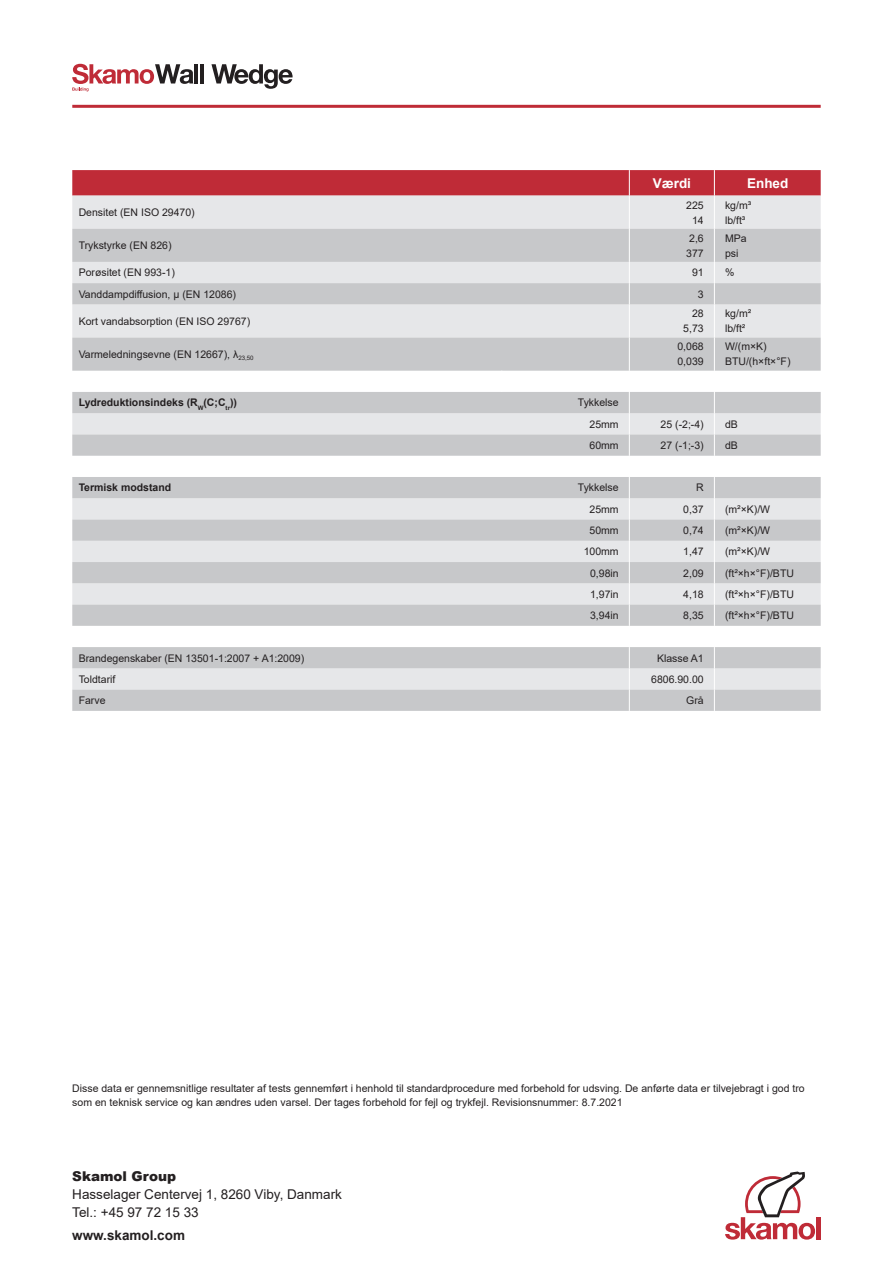
<style>
.page{position:relative;width:893px;height:1263px;background:#fff}
.page>*{position:absolute;margin:0;border:0;box-sizing:border-box;transform-origin:0 0}
.t1{font:13.5px/18px "Arial";color:#231f20}
.t2{font:700 13.5px "Arial";color:#231f20}
.t3{font:900 13.5px "Arial";color:#231f20}
.t4{font:700 13.5px "Arial";color:#fff}
.t5{font:10.5px/15px "Arial";color:#231f20}
.t6{font:700 10.5px "Arial";color:#231f20}
</style>
<div class="page">
<hr style="left:194px;top:64px;width:4px;height:19px;background:#231f20">
<hr style="left:200px;top:64px;width:4px;height:19px;background:#231f20">
<svg style="left:211px;top:64px;width:82px;height:25px"></svg>
<svg style="left:72px;top:64px;width:121px;height:27px"></svg>
<svg style="left:72px;top:170px;width:749px;height:26px;background:#c0313c"></svg>
<hr style="left:72px;top:105px;width:749px;height:3px;background:#bf2b37">
<div style="left:816px;top:1217px;width:5px;height:22px;background:#bf2b37"></div>
<svg style="left:725px;top:1171px;width:90px;height:68px"></svg>
<div style="left:72px;top:196px;width:749px;height:33px;background:#e6e7e9"></div>
<svg style="left:72px;top:229px;width:749px;height:482px;background:#d8d9db"></svg>
<hr style="left:629px;top:196px;width:1px;height:33px;background:#fff">
<hr style="left:714px;top:196px;width:1px;height:33px;background:#fff">
<hr style="left:629px;top:229px;width:1px;height:33px;background:#fff">
<hr style="left:714px;top:229px;width:1px;height:33px;background:#fff">
<svg style="left:629px;top:262px;width:1px;height:42px"></svg>
<svg style="left:714px;top:262px;width:1px;height:42px"></svg>
<hr style="left:629px;top:304px;width:1px;height:34px;background:#fff">
<hr style="left:714px;top:304px;width:1px;height:34px;background:#fff">
<hr style="left:629px;top:338px;width:1px;height:33px;background:#fff">
<hr style="left:714px;top:338px;width:1px;height:33px;background:#fff">
<svg style="left:501px;top:371px;width:1px;height:21px"></svg>
<svg style="left:629px;top:371px;width:1px;height:340px"></svg>
<svg style="left:714px;top:371px;width:1px;height:340px"></svg>
<p class="t4" style="left:653px;top:173px;width:40px">Værdi</p>
<p class="t4" style="left:747px;top:173px;width:43px">Enhed</p>
<p class="t5" style="left:79px;top:205px;width:118px">Densitet (EN ISO 29470)</p>
<p class="t5" style="left:686px;top:197px;width:19px;text-align:center">225<br>14</p>
<p class="t5" style="left:725px;top:197px;width:28px">kg/m³ lb/ft³</p>
<p class="t5" style="left:79px;top:238px;width:94px">Trykstyrke (EN 826)</p>
<p class="t5" style="left:686px;top:230px;width:19px">2,6<br>377</p>
<p class="t5" style="left:725px;top:230px;width:23px">MPa psi</p>
<p class="t5" style="left:79px;top:265px;width:98px">Porøsitet (EN 993-1)</p>
<p class="t5" style="left:692px;top:265px;width:13px">91</p>
<p class="t5" style="left:725px;top:265px;width:11px">%</p>
<p class="t5" style="left:79px;top:286px;width:159px">Vanddampdiffusion, µ (EN 12086)</p>
<p class="t5" style="left:698px;top:286px;width:7px">3</p>
<p class="t5" style="left:79px;top:314px;width:173px">Kort vandabsorption (EN ISO 29767)</p>
<p class="t5" style="left:683px;top:306px;width:22px;text-align:right">28<br>5,73</p>
<p class="t5" style="left:725px;top:306px;width:28px">kg/m² lb/ft²</p>
<p class="t5" style="left:79px;top:347px;width:177px">Varmeledningsevne (EN 12667), λ<sub>23,50</sub></p>
<p class="t5" style="left:677px;top:339px;width:28px">0,068<br>0,039</p>
<p class="t5" style="left:725px;top:339px;width:67px">W/(m×K)<br>BTU/(h×ft×°F)</p>
<p class="t6" style="left:79px;top:395px;width:160px">Lydreduktionsindeks (R<sub>W</sub>(C;C<sub>tr</sub>))</p>
<p class="t5" style="left:578px;top:392px;width:42px;line-height:21.3px;text-align:right">Tykkelse<br>25mm</p>
<p class="t5" style="left:661px;top:416px;width:45px">25 (-2;-4)</p>
<p class="t5" style="left:725px;top:416px;width:14px">dB</p>
<p class="t5" style="left:589px;top:438px;width:31px">60mm</p>
<p class="t5" style="left:661px;top:438px;width:45px">27 (-1;-3)</p>
<p class="t5" style="left:725px;top:438px;width:14px">dB</p>
<p class="t6" style="left:79px;top:480px;width:94px">Termisk modstand</p>
<p class="t5" style="left:578px;top:480px;width:42px">Tykkelse</p>
<p class="t5" style="left:696px;top:480px;width:9px">R</p>
<p class="t5" style="left:589px;top:501px;width:31px">25mm</p>
<p class="t5" style="left:683px;top:501px;width:22px">0,37</p>
<p class="t5" style="left:725px;top:501px;width:47px">(m²×K)/W</p>
<p class="t5" style="left:589px;top:523px;width:31px">50mm</p>
<p class="t5" style="left:683px;top:523px;width:22px">0,74</p>
<p class="t5" style="left:725px;top:523px;width:47px">(m²×K)/W</p>
<p class="t5" style="left:584px;top:544px;width:37px">100mm</p>
<p class="t5" style="left:683px;top:544px;width:22px">1,47</p>
<p class="t5" style="left:725px;top:544px;width:47px">(m²×K)/W</p>
<p class="t5" style="left:590px;top:565px;width:30px">0,98in</p>
<p class="t5" style="left:683px;top:565px;width:22px">2,09</p>
<p class="t5" style="left:725px;top:565px;width:70px">(ft²×h×°F)/BTU</p>
<p class="t5" style="left:590px;top:586px;width:30px">1,97in</p>
<p class="t5" style="left:683px;top:586px;width:22px">4,18</p>
<p class="t5" style="left:725px;top:586px;width:70px">(ft²×h×°F)/BTU</p>
<p class="t5" style="left:590px;top:608px;width:30px">3,94in</p>
<p class="t5" style="left:683px;top:608px;width:22px">8,35</p>
<p class="t5" style="left:725px;top:608px;width:70px">(ft²×h×°F)/BTU</p>
<p class="t5" style="left:79px;top:650px;width:227px">Brandegenskaber (EN 13501-1:2007 + A1:2009)</p>
<p class="t5" style="left:657px;top:650px;width:48px">Klasse A1</p>
<p class="t5" style="left:79px;top:671px;width:38px">Toldtarif</p>
<p class="t5" style="left:651px;top:671px;width:54px">6806.90.00</p>
<p class="t5" style="left:79px;top:693px;width:28px">Farve</p>
<p class="t5" style="left:686px;top:693px;width:19px">Grå</p>
<p class="t5" style="left:72px;top:1081px;width:734px;line-height:13.5px">Disse data er gennemsnitlige resultater af tests gennemført i henhold til standardprocedure med forbehold for udsving. De anførte data er tilvejebragt i god tro som en teknisk service og kan ændres uden varsel. Der tages forbehold for fejl og trykfejl. Revisionsnummer: 8.7.2021</p>
<p class="t3" style="left:72px;top:1166px;width:105px">Skamol Group</p>
<p class="t1" style="left:72px;top:1185px;width:271px">Hasselager Centervej 1, 8260 Viby, Danmark<br>Tel.: +45 97 72 15 33</p>
<p class="t2" style="left:72px;top:1225px;width:114px">www.skamol.com</p>
</div>
